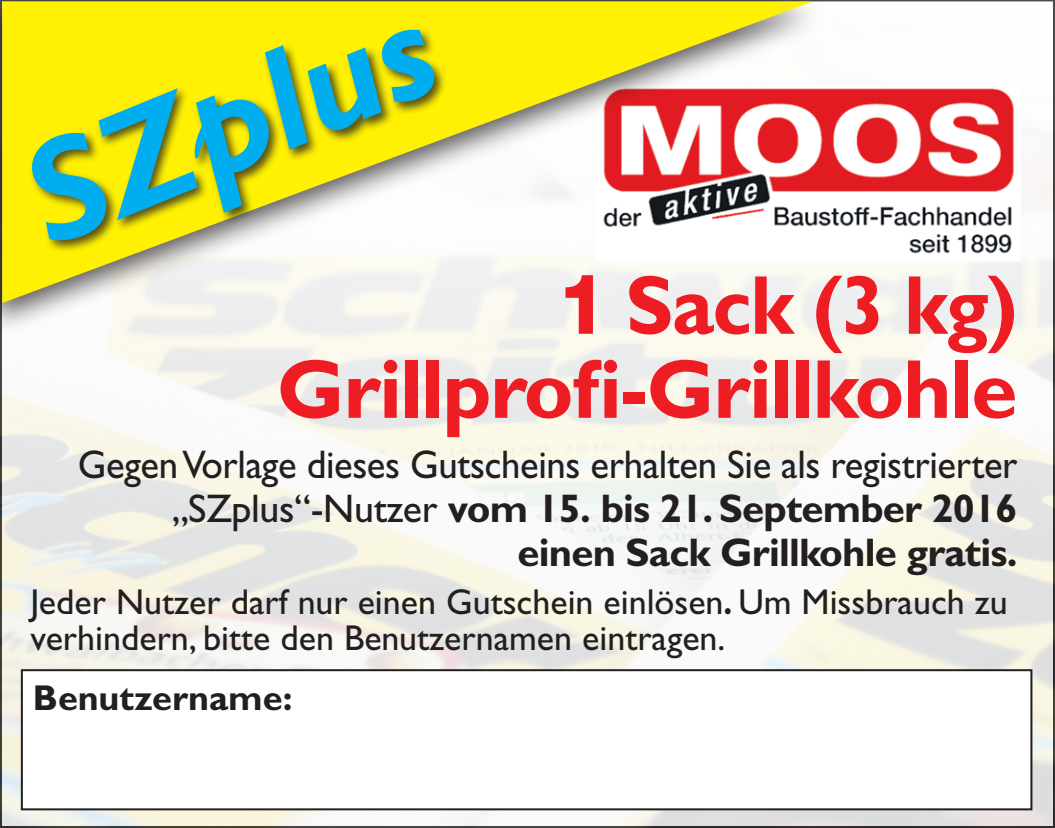
<style>
.page{position:relative;width:1055px;height:828px;background:#fff}
.page>*{position:absolute;margin:0;border:0;box-sizing:border-box;transform-origin:0 0}
.t1{font:italic 700 145.6px "Gill Sans";color:#00aeef}
.t2{font:700 84px "Gill Sans";letter-spacing:-.02em;color:#ee1d23}
.t3{font:700 84px "Gill Sans";letter-spacing:-.02em;color:#ee1d23;scale:.94 1}
.t4{font:40px/44px "Gill Sans";letter-spacing:-.01em;color:#231f20;text-align:right}
.t5{font:36px/36px "Gill Sans";color:#231f20}
.t6{font:700 36px "Gill Sans";color:#231f20}
.s1{font-family:"Helvetica Neue";font-weight:800}
.s2{font-weight:700}
</style>
<div class="page">
<img style="left:0;top:0;width:1054px;height:827px">
<div style="left:22px;top:670px;width:1009px;height:139px;background:#fff"></div>
<div style="left:21px;top:669px;width:1011px;height:141px;border:2px solid #231f20"></div>
<img style="left:826px;top:85px;width:194px;height:175px">
<div style="left:0;top:0;width:826px;height:336px;background:#231f20;opacity:.75"></div>
<svg style="left:2px;top:2px;width:809px;height:301px"></svg>
<div style="left:29px;top:27px;width:418px;height:226px;background:#231f20;opacity:.75"></div>
<p class="t1" style="left:1px;top:123px;width:427px;rotate:-22deg">SZplus</p>
<p class="t3" style="left:557px;top:256px;width:491px"><span class="s1">1</span> Sack (3 kg)</p>
<p class="t2" style="left:276px;top:340px;width:742px">Grillprofi-Grillkohle</p>
<p class="t4" style="left:78px;top:442px;width:941px">Gegen Vorlage dieses Gutscheins erhalten Sie als registrierter „SZplus“-Nutzer <span class="s2">vom 15. bis 21. September 2016 einen Sack Grillkohle gratis.</span></p>
<p class="t5" style="left:31px;top:584px;width:978px">Jeder Nutzer darf nur einen Gutschein einlösen<span class="s2">.</span> Um Missbrauch zu verhindern, bitte den Benutzernamen eintragen.</p>
<p class="t6" style="left:33px;top:677px;width:261px">Benutzername:</p>
</div>
